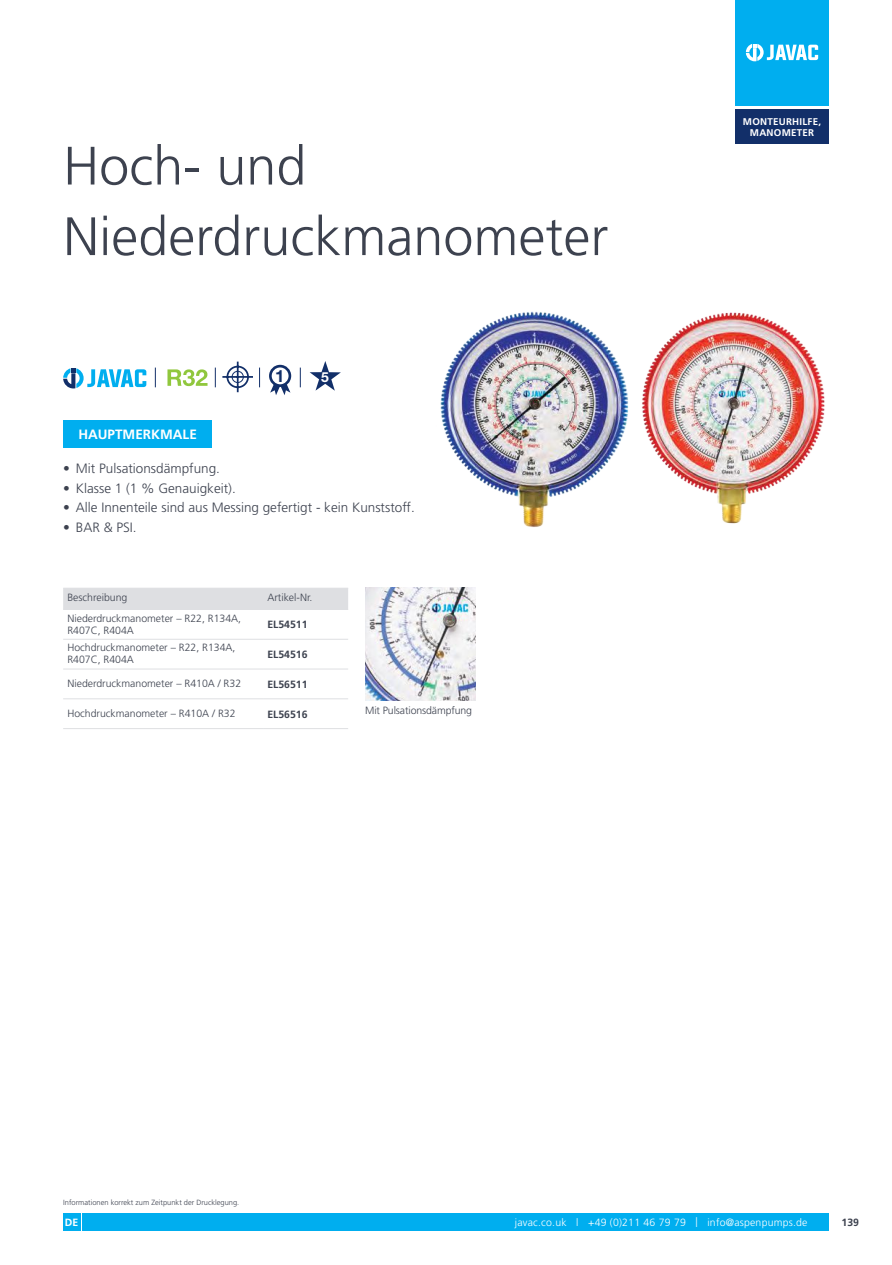
<style>
.page{position:relative;width:892px;height:1265px;background:#fff}
.page>*{position:absolute;margin:0;border:0;box-sizing:border-box;transform-origin:0 0}
.t1{font:300 54px/70.5px "Frutiger LT Pro";color:#3d424f}
.t2{font:700 16.95px "Helvetica Neue";color:#122f69}
.t3{font:700 13.8px "Helvetica Neue";color:#fff}
.t4{font:300 13.5px "Frutiger LT Pro";color:#3d424f}
.t5{font:700 13.5px "Frutiger LT Pro";color:#fff}
.t6{font:300 10.5px/12px "Frutiger LT Pro";color:#3d424f}
.t7{font:300 10.5px "Frutiger LT Pro";letter-spacing:.02em;color:#fff}
.t8{font:700 10.5px "Frutiger LT Pro";color:#3d424f}
.t9{font:700 10.5px "Frutiger LT Pro";color:#fff}
.t10{font:700 9.75px/10.5px "Frutiger LT Pro";letter-spacing:.025em;color:#fff;text-align:center}
.t11{font:300 7.5px "Frutiger LT Pro";color:#3d424f}
.s1{font-size:13.2px}
</style>
<div class="page">
<div style="left:82px;top:1213px;width:747px;height:17px;background:#00aeef"></div>
<div style="left:63px;top:1213px;width:17px;height:17px;background:#00aeef"></div>
<svg style="left:735px;top:0;width:94px;height:144px;background:#1594cf"></svg>
<img style="left:440px;top:311px;width:189px;height:216px">
<img style="left:642px;top:312px;width:183px;height:212px">
<div style="left:63px;top:589px;width:285px;height:20px;background:#dedfe2"></div>
<hr style="left:63px;top:588px;width:200px;height:1px;background:#dedfe2">
<hr style="left:263px;top:588px;width:85px;height:1px;background:#dedfe2">
<hr style="left:263px;top:609px;width:85px;height:1px;background:#dedfe2">
<hr style="left:263px;top:639px;width:85px;height:1px;background:#dedfe2">
<hr style="left:263px;top:668px;width:85px;height:1px;background:#dedfe2">
<hr style="left:263px;top:698px;width:85px;height:1px;background:#dedfe2">
<hr style="left:263px;top:728px;width:85px;height:1px;background:#dedfe2">
<hr style="left:63px;top:609px;width:200px;height:1px;background:#dedfe2">
<hr style="left:63px;top:639px;width:200px;height:1px;background:#dedfe2">
<hr style="left:63px;top:668px;width:200px;height:1px;background:#dedfe2">
<hr style="left:63px;top:698px;width:200px;height:1px;background:#dedfe2">
<hr style="left:63px;top:728px;width:200px;height:1px;background:#dedfe2">
<img style="left:365px;top:588px;width:111px;height:113px">
<svg style="left:63px;top:368px;width:83px;height:20px"></svg>
<svg style="left:155px;top:367px;width:1px;height:20px"></svg>
<svg style="left:215px;top:367px;width:1px;height:20px"></svg>
<svg style="left:259px;top:367px;width:1px;height:20px"></svg>
<svg style="left:300px;top:367px;width:1px;height:20px"></svg>
<svg style="left:270px;top:382px;width:20px;height:13px"></svg>
<div style="left:270px;top:366px;width:20px;height:19px;background:#fff;border-radius:50%"></div>
<div style="left:269px;top:365px;width:22px;height:22px;border:3px solid #122f69;border-radius:50%"></div>
<svg style="left:222px;top:361px;width:30px;height:31px"></svg>
<div style="left:232px;top:371px;width:12px;height:12px;border:1px solid #122f69;border-radius:50%"></div>
<svg style="left:310px;top:361px;width:31px;height:30px"></svg>
<svg style="left:167px;top:369px;width:40px;height:17px"></svg>
<div style="left:63px;top:420px;width:149px;height:27px;background:#00aeef"></div>
<h1 class="t1" style="left:63px;top:131px;width:547px">Hoch- und<br>Niederdruckmanometer</h1>
<p class="t5" style="left:78px;top:426px;width:120px">HAUPTMERKMALE</p>
<h2 class="t2" style="left:275px;top:362px;width:11px">1</h2>
<h3 class="t3" style="left:321px;top:366px;width:9px">5</h3>
<p class="t4" style="left:63px;top:460px;width:158px">• Mit Pulsationsdämpfung.</p>
<p class="t4" style="left:63px;top:480px;width:174px">• Klasse 1 (1 % Genauigkeit).</p>
<p class="t4" style="left:63px;top:499px;width:353px">• Alle Innenteile sind aus Messing gefertigt - kein Kunststoff.</p>
<p class="t4" style="left:63px;top:519px;width:75px">• BAR &amp; PSI.</p>
<p class="t6" style="left:67px;top:592px;width:61px">Beschreibung</p>
<p class="t6" style="left:267px;top:592px;width:47px">Artikel-Nr.</p>
<p class="t6" style="left:67px;top:612px;width:175px">Niederdruckmanometer – R22, R134A,<br>R407C, R404A</p>
<p class="t8" style="left:267px;top:618px;width:42px">EL54511</p>
<p class="t6" style="left:67px;top:641px;width:170px">Hochdruckmanometer – R22, R134A,<br>R407C, R404A</p>
<p class="t8" style="left:267px;top:648px;width:42px">EL54516</p>
<p class="t6" style="left:67px;top:677px;width:175px">Niederdruckmanometer – R410A / R32</p>
<p class="t8" style="left:267px;top:678px;width:42px">EL56511</p>
<p class="t6" style="left:67px;top:707px;width:170px">Hochdruckmanometer – R410A / R32</p>
<p class="t8" style="left:267px;top:707px;width:42px">EL56516</p>
<p class="t6" style="left:365px;top:704px;width:108px">Mit Pulsationsdämpfung</p>
<p class="t10" style="left:743px;top:117px;width:80px">MONTEURHILFE,<br>MANOMETER</p>
<p class="t11" style="left:63px;top:1197px;width:178px">Informationen korrekt zum Zeitpunkt der Drucklegung.</p>
<p class="t7" style="left:515px;top:1215px;width:184px">javac.co.uk l +49 (0)211 46 79 79 <span class="s1">l</span></p>
<p class="t9" style="left:65px;top:1216px;width:15px">DE</p>
<p class="t7" style="left:707px;top:1215px;width:102px">info@aspenpumps.de</p>
<p class="t8" style="left:841px;top:1216px;width:19px">139</p>
</div>
